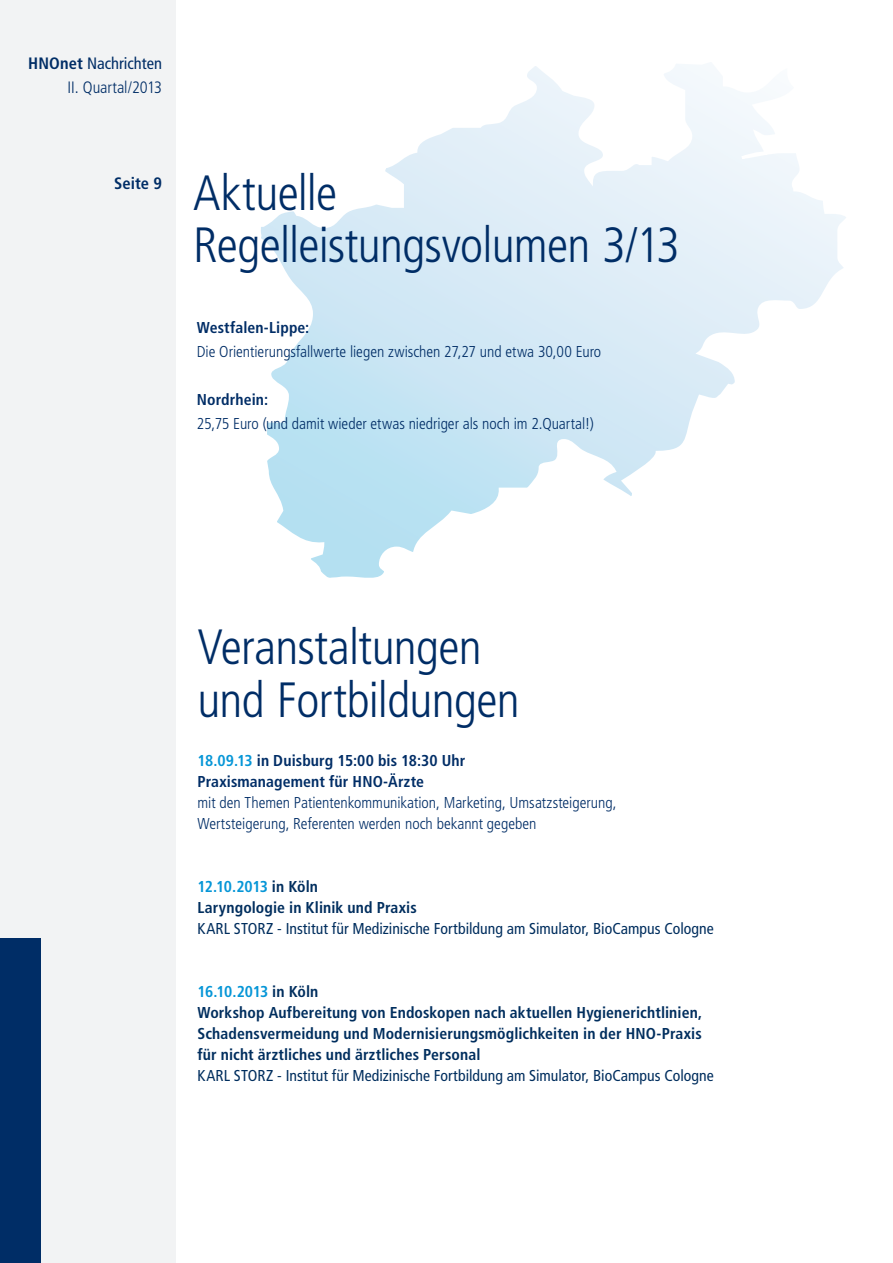
<style>
.page{position:relative;width:893px;height:1263px;background:#fff}
.page>*{position:absolute;margin:0;border:0;box-sizing:border-box;transform-origin:0 0}
.t1{font:300 condensed 49.5px/52.5px "Frutiger LT";letter-spacing:-.015em;color:#002d66}
.t2{font:300 condensed 16.5px/24px "Frutiger LT";letter-spacing:-.005em;color:#002d66;text-align:right}
.t3{font:700 condensed 16.5px "Frutiger LT";color:#002d66}
.t4{font:300 condensed 15.75px/21px "Frutiger LT";color:#002d66}
.t5{font:700 condensed 15.75px/21px "Frutiger LT";letter-spacing:.005em;color:#002e5e}
.t6{font:condensed 15.75px "Frutiger LT";color:#002e5e}
.t7{font:700 condensed 15.75px/21px "Frutiger LT";letter-spacing:.005em;color:#002d66}
.s1{font-weight:700}
.s2{font-weight:400}
.s3{color:#0696d7}
</style>
<div class="page">
<div style="left:0;top:0;width:176px;height:1263px;background:#f2f3f4"></div>
<svg style="left:261px;top:64px;width:585px;height:514px"></svg>
<div style="left:0;top:939px;width:40px;height:324px;background:#002d66"></div>
<p class="t2" style="left:28px;top:52px;width:135px"><span class="s1">HNOnet</span> <span class="s2">Nachrichten<br></span>II. Quartal/2013</p>
<p class="t3" style="left:114px;top:174px;width:49px">Seite 9</p>
<h1 class="t1" style="left:193px;top:167px;width:488px">Aktuelle<br>Regelleistungsvolumen 3/13</h1>
<p class="t7" style="left:197px;top:317px;width:114px">Westfalen-Lippe:</p>
<p class="t4" style="left:197px;top:342px;width:406px">Die Orientierungsfallwerte liegen zwischen 27,27 und etwa 30,00 Euro</p>
<p class="t7" style="left:197px;top:389px;width:73px">Nordrhein:</p>
<p class="t4" style="left:197px;top:414px;width:399px">25,75 Euro (und damit wieder etwas niedriger als noch im 2.Quartal!)</p>
<h1 class="t1" style="left:197px;top:621px;width:324px">Veranstaltungen und Fortbildungen</h1>
<p class="t7" style="left:197px;top:750px;width:269px"><span class="s3">18.09.13</span> in Duisburg 15:00 bis 18:30 Uhr<br>Praxismanagement für HNO-Ärzte</p>
<p class="t4" style="left:197px;top:792px;width:421px">mit den Themen Patientenkommunikation, Marketing, Umsatzsteigerung,<br>Wertsteigerung, Referenten werden noch bekannt gegeben</p>
<p class="t5" style="left:197px;top:876px;width:221px"><span class="s3">12.10.2013</span> in Köln<br>Laryngologie in Klinik und Praxis</p>
<p class="t6" style="left:197px;top:919px;width:518px">KARL STORZ - Institut für Medizinische Fortbildung am Simulator, BioCampus Cologne</p>
<p class="t5" style="left:197px;top:981px;width:506px"><span class="s3">16.10.2013</span> in Köln<br>Workshop Aufbereitung von Endoskopen nach aktuellen Hygienerichtlinien, Schadensvermeidung und Modernisierungsmöglichkeiten in der HNO-Praxis für nicht ärztliches und ärztliches Personal</p>
<p class="t6" style="left:197px;top:1066px;width:518px">KARL STORZ - Institut für Medizinische Fortbildung am Simulator, BioCampus Cologne</p>
</div>
